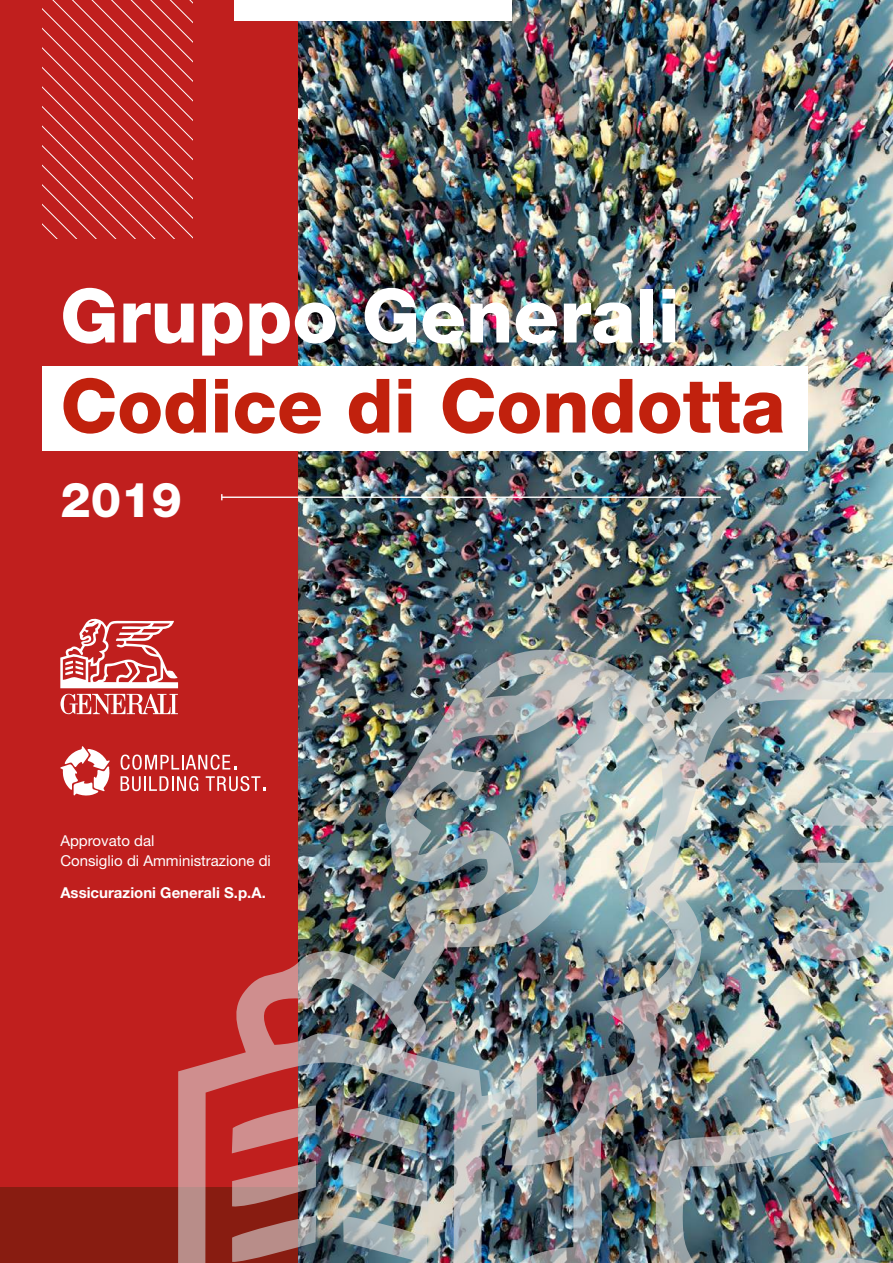
<style>
.page{position:relative;width:893px;height:1263px;background:#fff}
.page>*{position:absolute;margin:0;border:0;box-sizing:border-box;transform-origin:0 0}
.t1{font:800 75px "Helvetica Neue LT Std";color:#c1210d}
.t2{font:800 75px "Helvetica Neue LT Std";color:#fff}
.t3{font:800 48.3px "Helvetica Neue LT Std";color:#fff}
.t4{font:15px/19.5px "Helvetica Neue LT Std";color:#fff}
.t5{font:700 15px "Helvetica Neue LT Std";color:#fff}
</style>
<div class="page">
<img style="left:298px;top:0;width:595px;height:638px">
<div style="left:0;top:0;width:298px;height:1263px;background:#c01f1e"></div>
<div style="left:0;top:1187px;width:298px;height:76px;background:#881c11"></div>
<img style="left:178px;top:638px;width:715px;height:625px">
<svg style="left:232px;top:1105px;width:84px;height:48px"></svg>
<svg style="left:232px;top:1216px;width:84px;height:47px"></svg>
<img style="left:343px;top:1216px;width:84px;height:47px">
<svg style="left:232px;top:1161px;width:84px;height:47px"></svg>
<img style="left:343px;top:1104px;width:84px;height:103px">
<div style="left:235px;top:0;width:277px;height:21px;background:#fff"></div>
<div style="left:43px;top:367px;width:765px;height:84px;background:#fff"></div>
<hr style="left:222px;top:496px;width:499px;height:2px;background:#fff">
<svg style="left:43px;top:0;width:149px;height:238px"></svg>
<svg style="left:60px;top:618px;width:118px;height:70px"></svg>
<svg style="left:60px;top:694px;width:118px;height:20px"></svg>
<svg style="left:60px;top:746px;width:50px;height:50px"></svg>
<svg style="left:121px;top:776px;width:77px;height:15px"></svg>
<svg style="left:206px;top:776px;width:60px;height:15px"></svg>
<svg style="left:121px;top:754px;width:116px;height:16px"></svg>
<h1 class="t2" style="left:60px;top:271px;width:621px">Gruppo Generali</h1>
<h1 class="t1" style="left:60px;top:361px;width:727px">Codice di Condotta</h1>
<h2 class="t3" style="left:60px;top:471px;width:123px">2019</h2>
<p class="t4" style="left:60px;top:831px;width:212px">Approvato dal<br>Consiglio di Amministrazione di</p>
<p class="t5" style="left:60px;top:883px;width:207px">Assicurazioni Generali S.p.A.</p>
</div>
